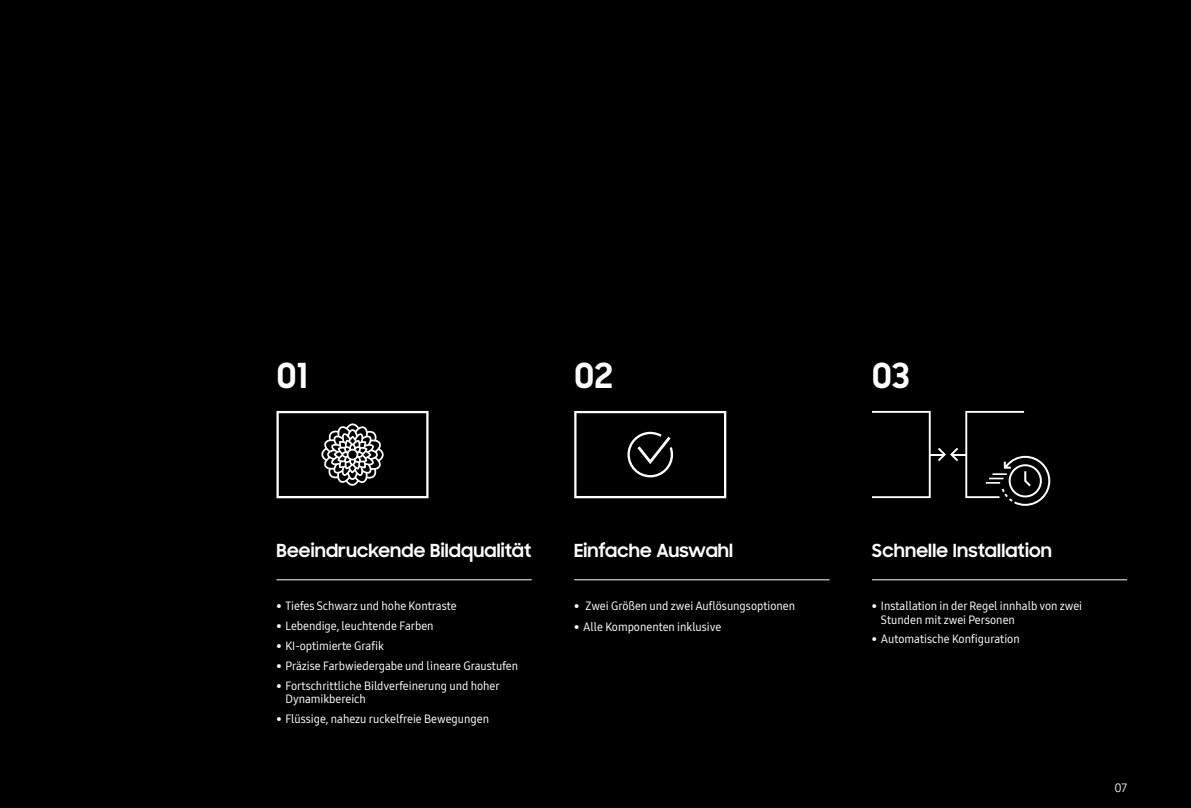
<style>
.page{position:relative;width:1191px;height:808px;background:#000}
.page>*{position:absolute;margin:0;border:0;box-sizing:border-box;transform-origin:0 0}
.t1{font:700 34.5px "Samsung Sharp Sans";color:#fff}
.Samsung_One-400_10pt{font:700 18px "Samsung Sharp Sans";letter-spacing:.01em;color:#fff}
.Samsung_One-400_10pt-2{font:12px/13.5px "Samsung One 500 C";color:#fff}
.overview{font:12px "Samsung One 400";color:#fff}
</style>
<div class="page">
<svg style="left:574px;top:411px;width:152px;height:87px"></svg>
<svg style="left:872px;top:411px;width:179px;height:95px"></svg>
<svg style="left:276px;top:411px;width:152px;height:87px"></svg>
<hr style="left:276px;top:579px;width:255px;height:1px;background:#fff">
<hr style="left:574px;top:579px;width:255px;height:1px;background:#fff">
<hr style="left:872px;top:579px;width:255px;height:1px;background:#fff">
<p class="t1" style="left:276px;top:350px;width:33px">01</p>
<p class="t1" style="left:574px;top:350px;width:40px">02</p>
<p class="t1" style="left:872px;top:350px;width:39px">03</p>
<p class="Samsung_One-400_10pt" style="left:276px;top:537px;width:256px">Beeindruckende Bildqualität</p>
<p class="Samsung_One-400_10pt" style="left:574px;top:537px;width:160px">Einfache Auswahl</p>
<p class="Samsung_One-400_10pt" style="left:872px;top:537px;width:181px">Schnelle Installation</p>
<p class="Samsung_One-400_10pt-2" style="left:276px;top:599px;width:182px">• Tiefes Schwarz und hohe Kontraste</p>
<p class="Samsung_One-400_10pt-2" style="left:276px;top:619px;width:159px">• Lebendige, leuchtende Farben</p>
<p class="Samsung_One-400_10pt-2" style="left:276px;top:639px;width:109px">• KI-optimierte Grafik</p>
<p class="Samsung_One-400_10pt-2" style="left:276px;top:658px;width:243px">• Präzise Farbwiedergabe und lineare Graustufen</p>
<p class="Samsung_One-400_10pt-2" style="left:285px;top:678px;width:216px;text-indent:-9px">• Fortschrittliche Bildverfeinerung und hoher<br>Dynamikbereich</p>
<p class="Samsung_One-400_10pt-2" style="left:276px;top:712px;width:214px">• Flüssige, nahezu ruckelfreie Bewegungen</p>
<p class="Samsung_One-400_10pt-2" style="left:574px;top:599px;width:222px">• Zwei Größen und zwei Auflösungsoptionen</p>
<p class="Samsung_One-400_10pt-2" style="left:574px;top:620px;width:149px">• Alle Komponenten inklusive</p>
<p class="Samsung_One-400_10pt-2" style="left:881px;top:599px;width:203px;text-indent:-9px">• Installation in der Regel innhalb von zwei<br>Stunden mit zwei Personen</p>
<p class="Samsung_One-400_10pt-2" style="left:872px;top:632px;width:149px">• Automatische Konfiguration</p>
<p class="overview" style="left:1114px;top:779px;width:14px">07</p>
</div>
